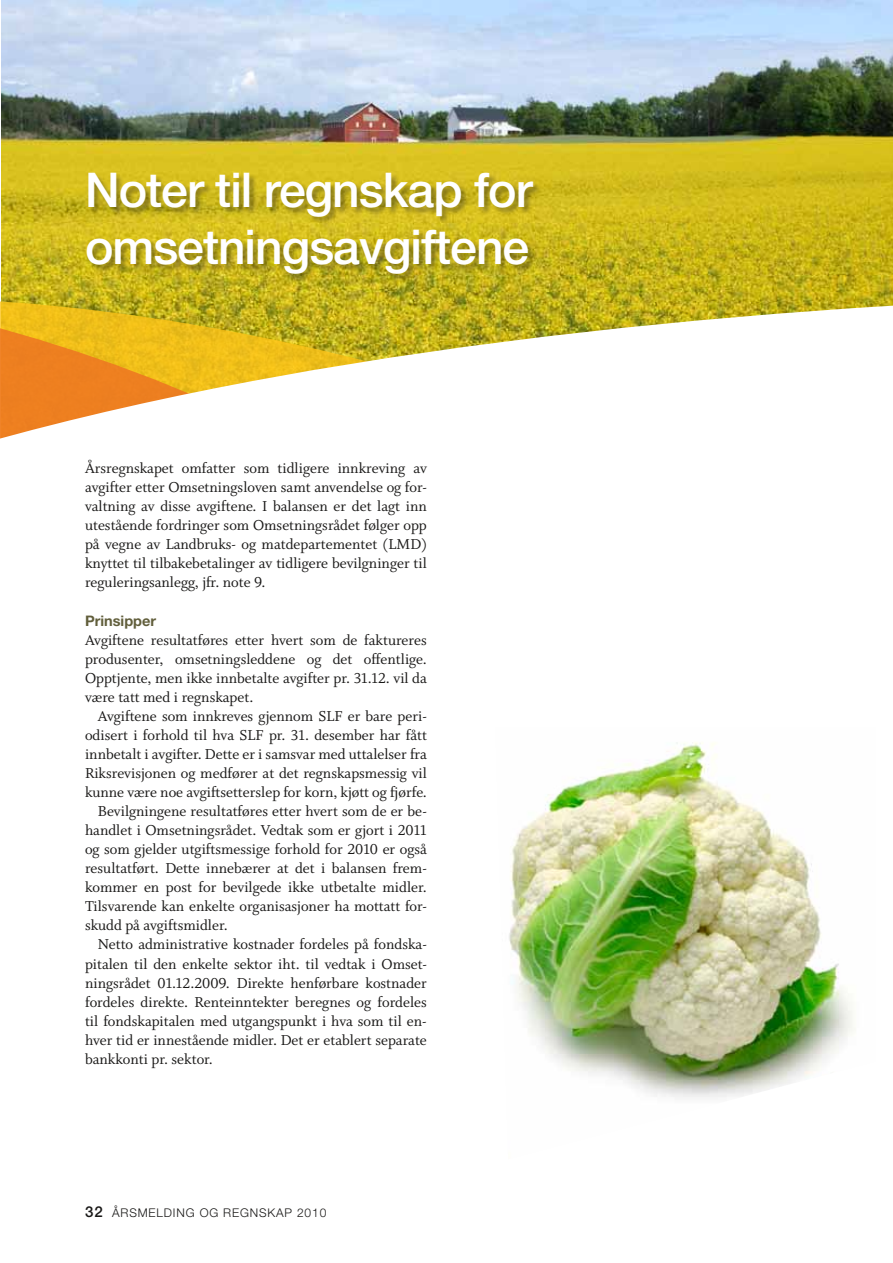
<style>
.page{position:relative;width:893px;height:1263px;background:#fff}
.page>*{position:absolute;margin:0;border:0;box-sizing:border-box;transform-origin:0 0}
.t1{font:500 48px/57px "Helvetica Neue";letter-spacing:-.02em;color:#fff}
.t2{font:16.05px/19px "Whitman Roman LF";color:#181716;text-align:justify}
.t3{font:700 14.55px "Helvetica Neue";color:#615e3b}
.t4{font:300 12px "Helvetica Neue";letter-spacing:.07em;color:#181716}
.s1{font-weight:500;font-size:15px}
</style>
<div class="page">
<img style="left:1px;top:0;width:892px;height:231px">
<svg style="left:0;top:231px;width:893px;height:208px"></svg>
<div style="left:86px;top:173px;width:456px;height:110px;background:#181716;opacity:.38"></div>
<img style="left:509px;top:742px;width:346px;height:356px">
<h1 class="t1" style="left:85px;top:161px;width:449px">Noter til regnskap for omsetningsavgiftene</h1>
<p class="t2" style="left:85px;top:459px;width:343px">Årsregnskapet omfatter som tidligere innkreving av avgifter etter Omsetningsloven samt anvendelse og for&shy;valtning av disse avgiftene. I balansen er det lagt inn utestående fordringer som Omsetningsrådet følger opp på vegne av Landbruks- og matdepartementet (LMD) knyttet til tilbakebetalinger av tidligere bevilgninger til reguleringsanlegg, jfr. note 9.</p>
<p class="t3" style="left:85px;top:611px;width:73px">Prinsipper</p>
<p class="t2" style="left:85px;top:630px;width:343px">Avgiftene resultatføres etter hvert som de faktureres produsenter, omsetningsleddene og det offentlige.<br>Opptjente, men ikke innbetalte avgifter pr. 31.12. vil da være tatt med i regnskapet.</p>
<p class="t2" style="left:98px;top:707px;width:331px">Avgiftene som innkreves gjennom SLF er bare peri-</p>
<p class="t2" style="left:85px;top:726px;width:343px">odisert i forhold til hva SLF pr. 31. desember har fått</p>
<p class="t2" style="left:85px;top:745px;width:343px">innbetalt i avgifter. Dette er i samsvar med uttalelser fra</p>
<p class="t2" style="left:85px;top:764px;width:343px">Riksrevisjonen og medfører at det regnskapsmessig vil</p>
<p class="t2" style="left:85px;top:783px;width:343px">kunne være noe avgiftsetterslep for korn, kjøtt og fjørfe.</p>
<p class="t2" style="left:98px;top:802px;width:331px">Bevilgningene resultatføres etter hvert som de er be-</p>
<p class="t2" style="left:85px;top:821px;width:343px">handlet i Omsetningsrådet. Vedtak som er gjort i 2011</p>
<p class="t2" style="left:85px;top:840px;width:343px">og som gjelder utgiftsmessige forhold for 2010 er også</p>
<p class="t2" style="left:85px;top:859px;width:343px">resultatført. Dette innebærer at det i balansen frem-</p>
<p class="t2" style="left:85px;top:878px;width:343px">kommer en post for bevilgede ikke utbetalte midler.</p>
<p class="t2" style="left:85px;top:897px;width:343px">Tilsvarende kan enkelte organisasjoner ha mottatt for-</p>
<p class="t2" style="left:85px;top:916px;width:144px">skudd på avgiftsmidler.</p>
<p class="t2" style="left:98px;top:935px;width:331px">Netto administrative kostnader fordeles på fondska-</p>
<p class="t2" style="left:85px;top:954px;width:343px">pitalen til den enkelte sektor iht. til vedtak i Omset-</p>
<p class="t2" style="left:85px;top:973px;width:343px">ningsrådet 01.12.2009. Direkte henførbare kostnader</p>
<p class="t2" style="left:85px;top:992px;width:343px">fordeles direkte. Renteinntekter beregnes og fordeles</p>
<p class="t2" style="left:85px;top:1011px;width:343px">til fondskapitalen med utgangspunkt i hva som til en-</p>
<p class="t2" style="left:85px;top:1031px;width:343px">hver tid er innestående midler. Det er etablert separate</p>
<p class="t2" style="left:85px;top:1050px;width:129px">bankkonti pr. sektor.</p>
<p class="t4" style="left:85px;top:1206px;width:243px"><span class="s1">32</span> ÅRSMELDING OG REGNSKAP 2010</p>
</div>
